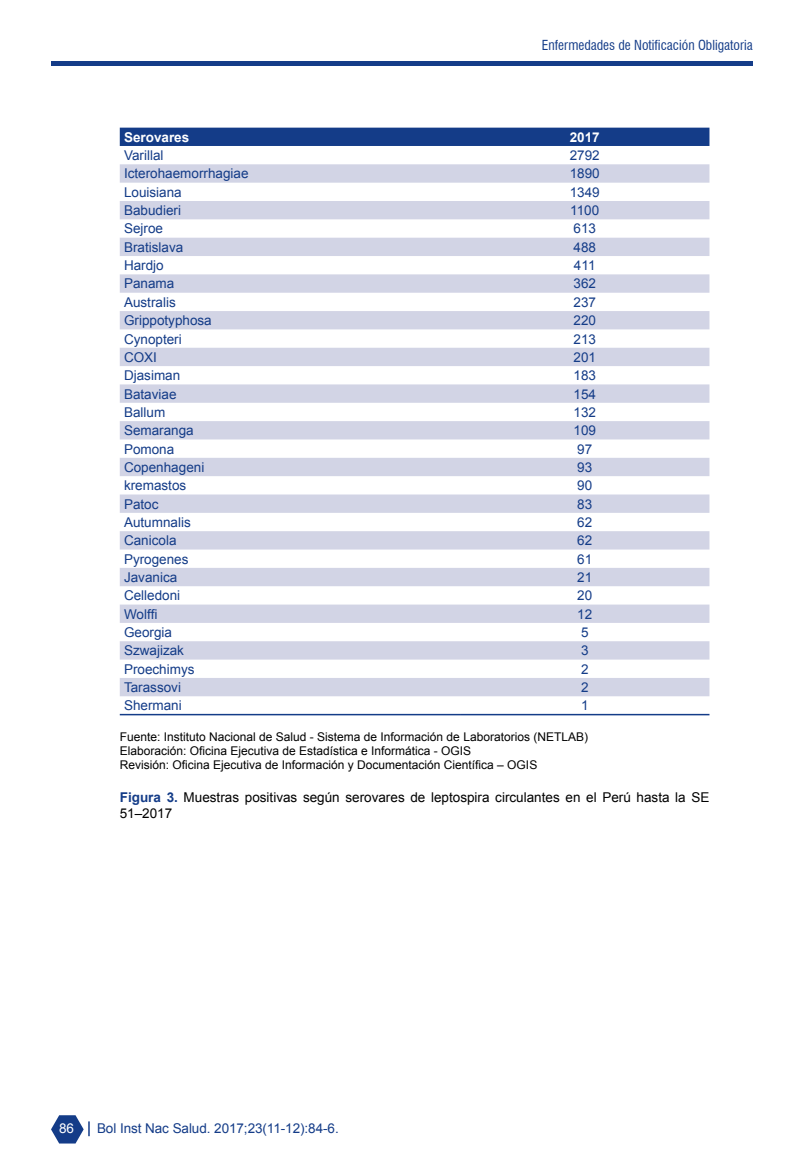
<style>
.page{position:relative;width:808px;height:1170px;background:#fff}
.page>*{position:absolute;margin:0;border:0;box-sizing:border-box;transform-origin:0 0}
.t1{font:13.5px "Arial";color:#143c88}
.t2{font:13.5px/16.2px "Arial";color:#000}
.t3{font:condensed 13.5px "Swiss 721 BT";color:#143c88}
.t4{font:700 13.5px "Arial";color:#fff}
.t5{font:13.5px "Arial";color:#fff}
.t6{font:12px/14.4px "Arial";color:#000}
.s1{font-weight:700;color:#143c88}
</style>
<div class="page">
<svg style="left:51px;top:1115px;width:39px;height:28px"></svg>
<div style="left:51px;top:61px;width:702px;height:5px;background:#143c88"></div>
<div style="left:120px;top:128px;width:589px;height:18px;background:#143c88"></div>
<svg style="left:120px;top:164px;width:589px;height:532px"></svg>
<hr style="left:120px;top:713px;width:340px;height:2px;background:#143c88">
<hr style="left:460px;top:713px;width:249px;height:2px;background:#143c88">
<p class="t3" style="left:542px;top:37px;width:212px">Enfermedades de Notificación Obligatoria</p>
<p class="t4" style="left:124px;top:128px;width:67px">Serovares</p>
<p class="t4" style="left:570px;top:128px;width:32px">2017</p>
<p class="t1" style="left:124px;top:146px;width:41px">Varillal</p>
<p class="t1" style="left:570px;top:146px;width:32px">2792</p>
<p class="t1" style="left:124px;top:165px;width:126px">Icterohaemorrhagiae</p>
<p class="t1" style="left:570px;top:165px;width:32px">1890</p>
<p class="t1" style="left:124px;top:183px;width:59px">Louisiana</p>
<p class="t1" style="left:570px;top:183px;width:32px">1349</p>
<p class="t1" style="left:124px;top:201px;width:59px">Babudieri</p>
<p class="t1" style="left:570px;top:201px;width:31px">1100</p>
<p class="t1" style="left:124px;top:220px;width:41px">Sejroe</p>
<p class="t1" style="left:573px;top:220px;width:24px">613</p>
<p class="t1" style="left:124px;top:238px;width:61px">Bratislava</p>
<p class="t1" style="left:573px;top:238px;width:24px">488</p>
<p class="t1" style="left:124px;top:256px;width:41px">Hardjo</p>
<p class="t1" style="left:574px;top:256px;width:23px">411</p>
<p class="t1" style="left:124px;top:275px;width:52px">Panama</p>
<p class="t1" style="left:573px;top:275px;width:24px">362</p>
<p class="t1" style="left:124px;top:293px;width:53px">Australis</p>
<p class="t1" style="left:573px;top:293px;width:24px">237</p>
<p class="t1" style="left:124px;top:311px;width:89px">Grippotyphosa</p>
<p class="t1" style="left:573px;top:311px;width:24px">220</p>
<p class="t1" style="left:124px;top:330px;width:59px">Cynopteri</p>
<p class="t1" style="left:573px;top:330px;width:24px">213</p>
<p class="t1" style="left:124px;top:348px;width:35px">COXI</p>
<p class="t1" style="left:573px;top:348px;width:24px">201</p>
<p class="t1" style="left:124px;top:366px;width:58px">Djasiman</p>
<p class="t1" style="left:573px;top:366px;width:24px">183</p>
<p class="t1" style="left:124px;top:385px;width:54px">Bataviae</p>
<p class="t1" style="left:573px;top:385px;width:24px">154</p>
<p class="t1" style="left:124px;top:403px;width:43px">Ballum</p>
<p class="t1" style="left:573px;top:403px;width:24px">132</p>
<p class="t1" style="left:124px;top:421px;width:71px">Semaranga</p>
<p class="t1" style="left:573px;top:421px;width:24px">109</p>
<p class="t1" style="left:124px;top:440px;width:52px">Pomona</p>
<p class="t1" style="left:577px;top:440px;width:17px">97</p>
<p class="t1" style="left:124px;top:458px;width:82px">Copenhageni</p>
<p class="t1" style="left:577px;top:458px;width:17px">93</p>
<p class="t1" style="left:124px;top:476px;width:64px">kremastos</p>
<p class="t1" style="left:577px;top:476px;width:17px">90</p>
<p class="t1" style="left:124px;top:495px;width:36px">Patoc</p>
<p class="t1" style="left:577px;top:495px;width:17px">83</p>
<p class="t1" style="left:124px;top:513px;width:68px">Autumnalis</p>
<p class="t1" style="left:577px;top:513px;width:17px">62</p>
<p class="t1" style="left:124px;top:531px;width:54px">Canicola</p>
<p class="t1" style="left:577px;top:531px;width:17px">62</p>
<p class="t1" style="left:124px;top:550px;width:66px">Pyrogenes</p>
<p class="t1" style="left:577px;top:550px;width:17px">61</p>
<p class="t1" style="left:124px;top:568px;width:55px">Javanica</p>
<p class="t1" style="left:577px;top:568px;width:17px">21</p>
<p class="t1" style="left:124px;top:586px;width:58px">Celledoni</p>
<p class="t1" style="left:577px;top:586px;width:17px">20</p>
<p class="t1" style="left:124px;top:605px;width:35px">Wolffi</p>
<p class="t1" style="left:577px;top:605px;width:17px">12</p>
<p class="t1" style="left:124px;top:623px;width:50px">Georgia</p>
<p class="t1" style="left:581px;top:623px;width:9px">5</p>
<p class="t1" style="left:124px;top:641px;width:62px">Szwajizak</p>
<p class="t1" style="left:581px;top:641px;width:9px">3</p>
<p class="t1" style="left:124px;top:660px;width:72px">Proechimys</p>
<p class="t1" style="left:581px;top:660px;width:9px">2</p>
<p class="t1" style="left:124px;top:678px;width:59px">Tarassovi</p>
<p class="t1" style="left:581px;top:678px;width:9px">2</p>
<p class="t1" style="left:124px;top:696px;width:59px">Shermani</p>
<p class="t1" style="left:581px;top:696px;width:9px">1</p>
<p class="t6" style="left:120px;top:729px;width:470px">Fuente: Instituto Nacional de Salud - Sistema de Información de Laboratorios (NETLAB)<br>Elaboración: Oficina Ejecutiva de Estadística e Informática - OGIS<br>Revisión: Oficina Ejecutiva de Información y Documentación Científica – OGIS</p>
<p class="t2" style="left:120px;top:789px;width:591px"><span class="s1">Figura 3.</span> Muestras positivas según serovares de leptospira circulantes en el Perú hasta la SE<br>51–2017</p>
<p class="t5" style="left:59px;top:1119px;width:16px">86</p>
<p class="t1" style="left:97px;top:1119px;width:243px">Bol Inst Nac Salud. 2017;23(11-12):84-6.</p>
</div>
